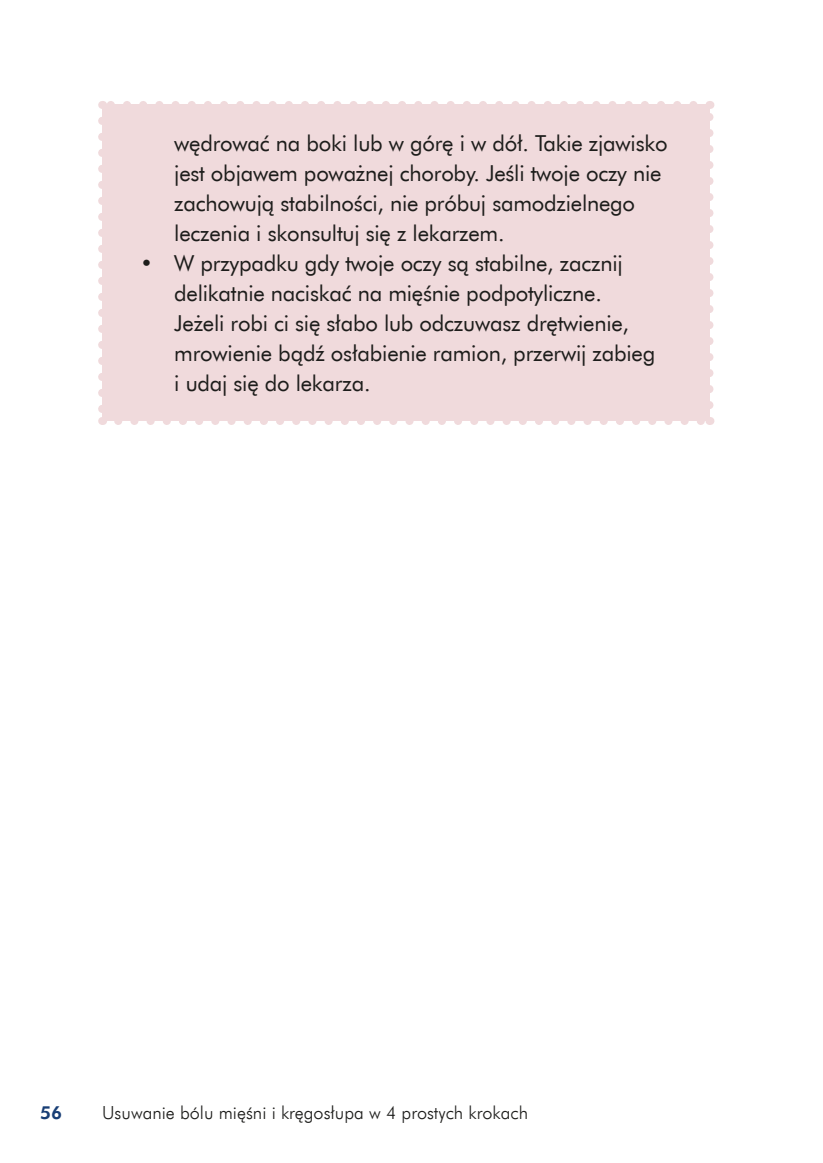
<style>
.page{position:relative;width:823px;height:1163px;background:#fff}
.page>*{position:absolute;margin:0;border:0;box-sizing:border-box;transform-origin:0 0}
.t1{font:22px/30px "Futura EU";letter-spacing:-.01em;color:#1d1d1b}
.t2{font:18px "Futura Lt EU";color:#1d1d1b}
.t3{font:18px "Futura Hv EU";color:#183e75}
</style>
<div class="page">
<div style="left:102px;top:105px;width:607px;height:316px;background:#f0dadc"></div>
<svg style="left:118px;top:421px;width:583px;height:4px"></svg>
<svg style="left:110px;top:101px;width:583px;height:4px"></svg>
<svg style="left:98px;top:121px;width:8px;height:304px"></svg>
<svg style="left:705px;top:101px;width:8px;height:304px"></svg>
<p class="t1" style="left:174px;top:129px;width:494px">wędrować na boki lub w górę i w dół. Takie zjawisko jest objawem poważnej choroby. Jeśli twoje oczy nie zachowują stabilności, nie próbuj samodzielnego leczenia i skonsultuj się z lekarzem.</p>
<p class="t1" style="left:174px;top:249px;width:482px;text-indent:-34px">• W przypadku gdy twoje oczy są stabilne, zacznij delikatnie naciskać na mięśnie podpotyliczne.<br>Jeżeli robi ci się słabo lub odczuwasz drętwienie, mrowienie bądź osłabienie ramion, przerwij zabieg i udaj się do lekarza.</p>
<p class="t3" style="left:40px;top:1100px;width:24px">56</p>
<p class="t2" style="left:102px;top:1101px;width:427px">Usuwanie bólu mięśni i kręgosłupa w 4 prostych krokach</p>
</div>
